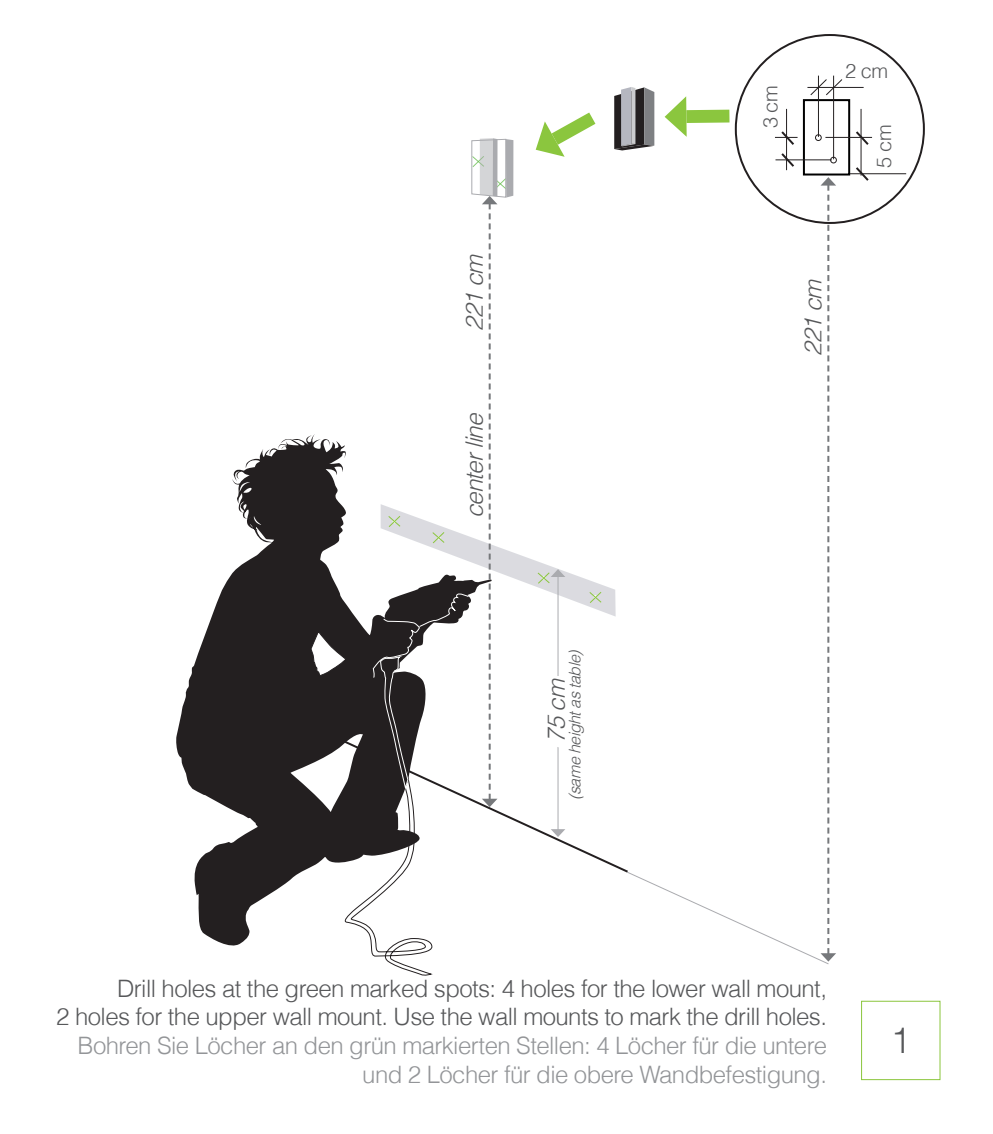
<style>
.page{position:relative;width:993px;height:1134px;background:#fff}
.page>*{position:absolute;margin:0;border:0;box-sizing:border-box;transform-origin:0 0}
.t1{font:300 36px "Helvetica LT";color:#57585a}
.t2{font:300 24px/28.8px "Helvetica LT";letter-spacing:-.025em;color:#57585a;text-align:right}
.t3{font:300 24px/28.8px "Helvetica LT";letter-spacing:-.025em;color:#939598;text-align:right}
.t4{font:italic 300 24px "Helvetica LT";color:#57585a}
.t5{font:300 20px "Helvetica LT";color:#57585a}
.t6{font:italic 300 16px "Helvetica LT";color:#57585a}
</style>
<div class="page">
<div style="left:860px;top:1001px;width:80px;height:79px;border:1px solid #8bc63e"></div>
<svg style="left:176px;top:436px;width:134px;height:510px;fill:#231f20"></svg>
<svg style="left:239px;top:482px;width:13px;height:11px"></svg>
<svg style="left:253px;top:516px;width:9px;height:10px"></svg>
<svg style="left:853px;top:129px;width:17px;height:18px"></svg>
<svg style="left:853px;top:165px;width:17px;height:16px"></svg>
<div style="left:802px;top:99px;width:47px;height:77px;border:2px solid #000"></div>
<hr style="left:817px;top:76px;width:1px;height:61px;background:#231f20">
<hr style="left:832px;top:76px;width:1px;height:83px;background:#231f20">
<hr style="left:807px;top:87px;width:56px;height:1px;background:#231f20">
<hr style="left:860px;top:109px;width:1px;height:67px;background:#231f20">
<hr style="left:825px;top:137px;width:46px;height:1px;background:#231f20">
<hr style="left:849px;top:173px;width:56px;height:1px;background:#231f20">
<svg style="left:310px;top:78px;width:533px;height:898px"></svg>
<p class="t4" style="left:459px;top:331px;width:85px;rotate:-90deg">221cm</p>
<p class="t4" style="left:459px;top:518px;width:113px;rotate:-90deg">centerline</p>
<p class="t6" style="left:564px;top:800px;width:156px;rotate:-90deg">(sameheightastable)</p>
<p class="t4" style="left:541px;top:743px;width:72px;rotate:-90deg">75cm</p>
<p class="t5" style="left:757px;top:128px;width:44px;rotate:-90deg">3 cm</p>
<p class="t5" style="left:844px;top:58px;width:44px">2 cm</p>
<p class="t5" style="left:871px;top:168px;width:44px;rotate:-90deg">5 cm</p>
<p class="t4" style="left:797px;top:356px;width:85px;rotate:-90deg">221cm</p>
<p class="t2" style="left:56px;top:973px;width:772px">Drill holes at the green marked spots: 4 holes for the lower wall mount,<br>2 holes for the upper wall mount. Use the wall mounts to mark the drill holes.</p>
<p class="t3" style="left:78px;top:1031px;width:750px">Bohren Sie Löcher an den grün markierten Stellen: 4 Löcher für die untere und 2 Löcher für die obere Wandbefestigung.</p>
<h1 class="t1" style="left:890px;top:1018px;width:22px">1</h1>
</div>
